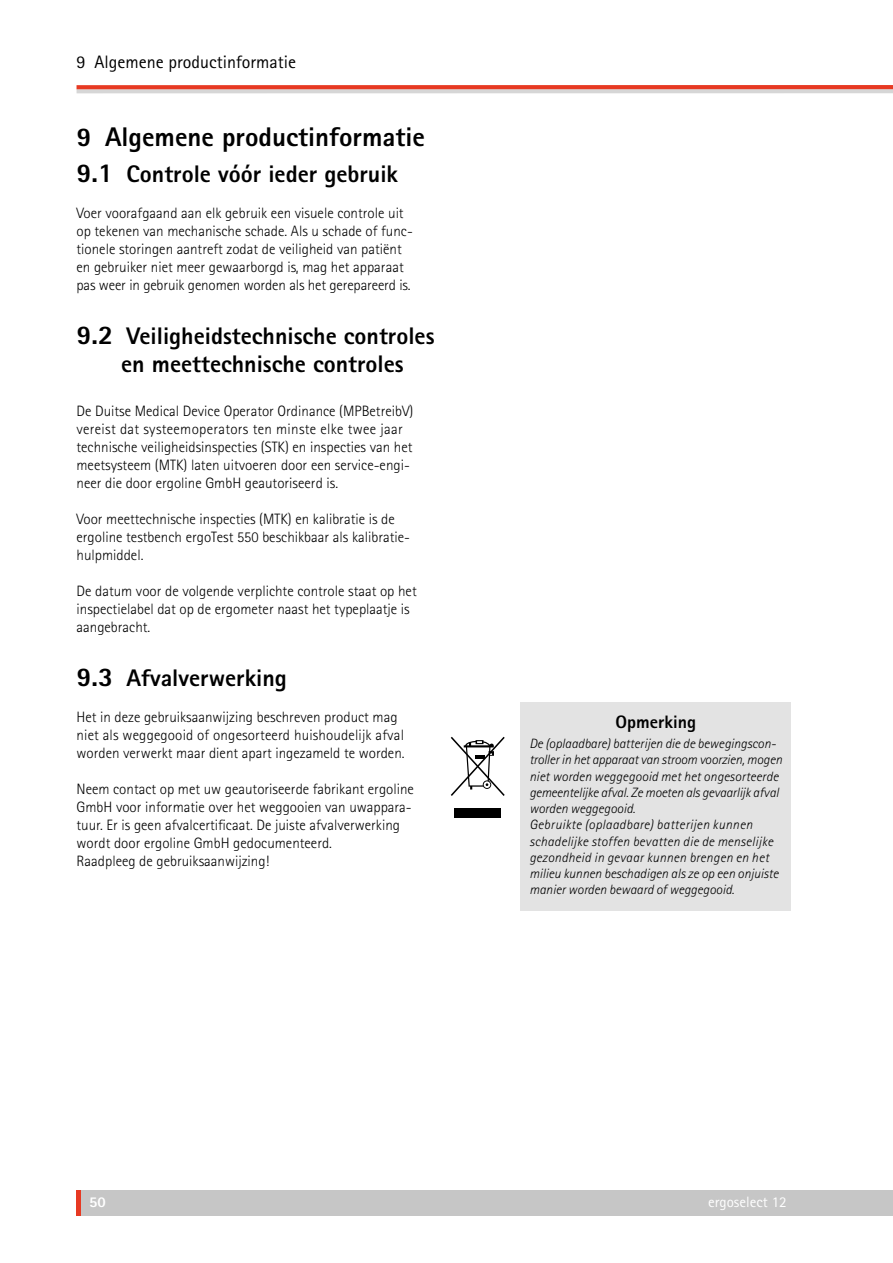
<style>
.page{position:relative;width:893px;height:1263px;background:#fff}
.page>*{position:absolute;margin:0;border:0;box-sizing:border-box;transform-origin:0 0}
.t1{font:800 27px "Rotis Sans Serif Pro";color:#000}
.t2{font:800 24px/28.8px "Rotis Sans Serif Pro";color:#000;text-align:center}
.t3{font:18px "Rotis Sans Serif Pro";color:#000}
.t4{font:800 18px "Rotis Sans Serif Pro";color:#000}
.t5{font:300 15px/18px "Rotis Sans Serif Pro";color:#000}
.t6{font:15px "Rotis Sans Serif Pro";color:#fff}
.t7{font:800 15px "Rotis Sans Serif Pro";color:#fff}
.t8{font:italic 300 13.5px/16.2px "Rotis Sans Serif Pro";color:#000}
.s1{font-size:27px}
</style>
<div class="page">
<div style="left:78px;top:1191px;width:815px;height:25px;background:#c6c6c6"></div>
<hr style="left:77px;top:1191px;width:4px;height:25px;background:#e73922">
<svg style="left:77px;top:89px;width:816px;height:4px;background:#d8cdcc"></svg>
<svg style="left:77px;top:85px;width:816px;height:4px;background:#e73d27"></svg>
<div style="left:454px;top:808px;width:46px;height:9px;background:#000"></div>
<svg style="left:451px;top:737px;width:54px;height:59px"></svg>
<div style="left:521px;top:703px;width:270px;height:208px;background:#e3e3e3"></div>
<p class="t3" style="left:77px;top:51px;width:221px">9 Algemene productinformatie</p>
<h1 class="t1" style="left:77px;top:120px;width:350px">9 Algemene productinformatie</h1>
<h2 class="t2" style="left:77px;top:159px;width:323px"><span class="s1">9.1</span> Controle vóór ieder gebruik</h2>
<p class="t5" style="left:77px;top:204px;width:338px">Voer voorafgaand aan elk gebruik een visuele controle uit op tekenen van mechanische schade. Als u schade of func&shy;tionele storingen aantreft zodat de veiligheid van patiënt en gebruiker niet meer gewaarborgd is, mag het apparaat pas weer in gebruik genomen worden als het gerepareerd is.</p>
<h2 class="t2" style="left:77px;top:321px;width:359px"><span class="s1">9.2</span> Veiligheidstechnische controles en meettechnische controles</h2>
<p class="t5" style="left:77px;top:402px;width:338px">De Duitse Medical Device Operator Ordinance (MPBetreibV) vereist dat systeemoperators ten minste elke twee jaar technische veiligheidsinspecties (STK) en inspecties van het meetsysteem (MTK) laten uitvoeren door een service-engi&shy;neer die door ergoline GmbH geautoriseerd is.</p>
<p class="t5" style="left:77px;top:510px;width:335px">Voor meettechnische inspecties (MTK) en kalibratie is de ergoline testbench ergoTest 550 beschikbaar als kalibratie&shy;hulpmiddel.</p>
<p class="t5" style="left:77px;top:582px;width:342px">De datum voor de volgende verplichte controle staat op het inspectielabel dat op de ergometer naast het typeplaatje is aangebracht.</p>
<h2 class="t2" style="left:77px;top:663px;width:212px"><span class="s1">9.3</span> Afvalverwerking</h2>
<p class="t5" style="left:77px;top:708px;width:330px">Het in deze gebruiksaanwijzing beschreven product mag niet als weggegooid of ongesorteerd huishoudelijk afval worden verwerkt maar dient apart ingezameld te worden.</p>
<p class="t5" style="left:77px;top:780px;width:339px">Neem contact op met uw geautoriseerde fabrikant ergoline GmbH voor informatie over het weggooien van uwappara&shy;tuur. Er is geen afvalcertificaat. De juiste afvalverwerking wordt door ergoline GmbH gedocumenteerd.<br>Raadpleeg de gebruiksaanwijzing!</p>
<p class="t4" style="left:616px;top:710px;width:82px">Opmerking</p>
<p class="t8" style="left:529px;top:736px;width:254px">De (oplaadbare) batterijen die de bewegingscon&shy;troller in het apparaat van stroom voorzien, mogen niet worden weggegooid met het ongesorteerde gemeentelijke afval. Ze moeten als gevaarlijk afval worden weggegooid.<br>Gebruikte (oplaadbare) batterijen kunnen schadelijke stoffen bevatten die de menselijke gezondheid in gevaar kunnen brengen en het milieu kunnen beschadigen als ze op een onjuiste manier worden bewaard of weggegooid.</p>
<p class="t7" style="left:89px;top:1193px;width:18px">50</p>
<p class="t6" style="left:708px;top:1193px;width:80px">ergoselect 12</p>
</div>
